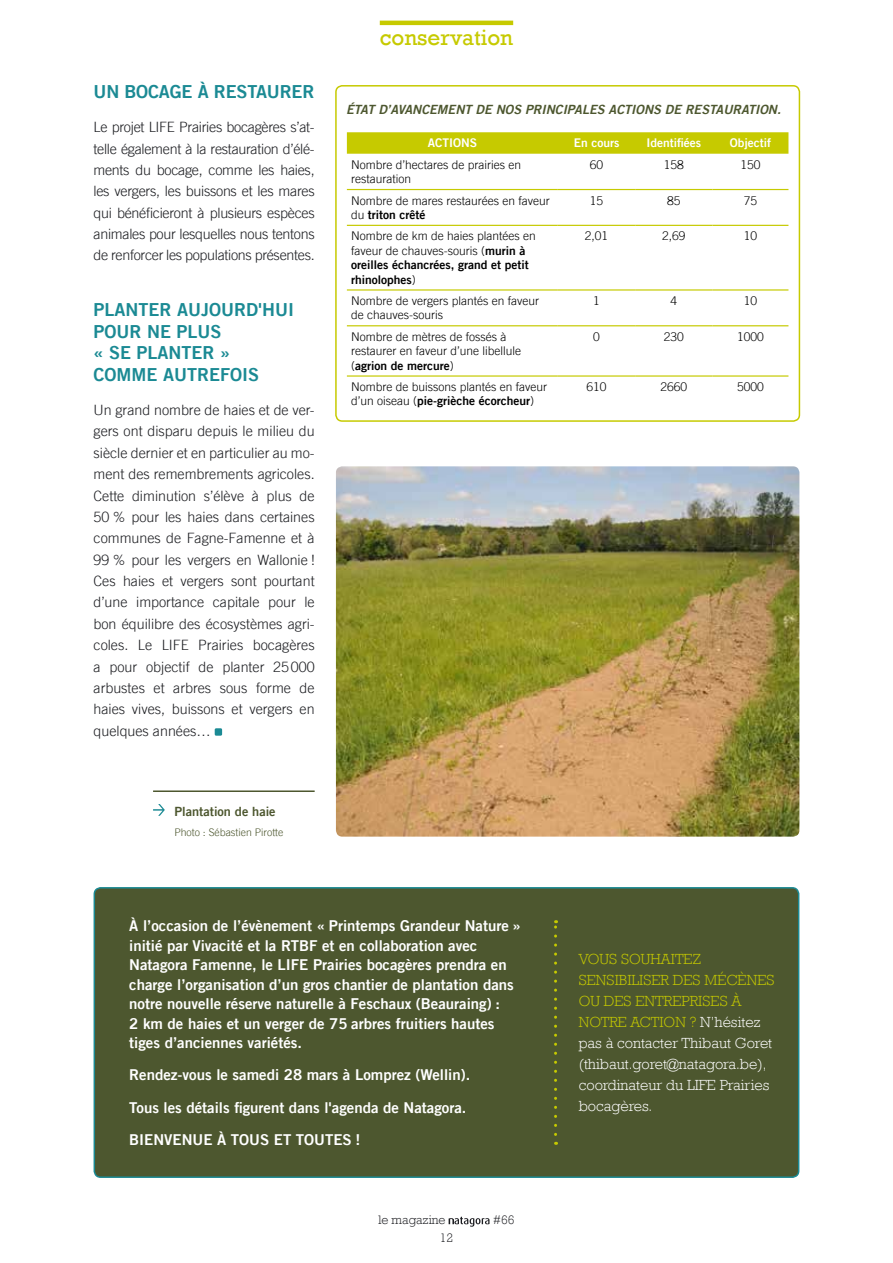
<style>
.page{position:relative;width:893px;height:1263px;background:#fff}
.page>*{position:absolute;margin:0;border:0;box-sizing:border-box;transform-origin:0 0}
.t1{font:22.5px "Rockwell";color:#c6ca00}
.t2{font:18px/21.6px "Trade Gothic Bold Two";color:#1b8a94}
.t3{font:15px/19.5px "Trade Gothic Bold Two";color:#fff}
.t4{font:300 15px/21px "Rockwell";color:#fff}
.t5{font:300 14.25px/21.3px "Trade Gothic";letter-spacing:-.01em;color:#1b1c20;text-align:justify}
.t6{font:italic 12.75px "Trade Gothic Bold Two";color:#4d572f}
.t7{font:12.75px "Trade Gothic Bold Two";color:#4d572f}
.t8{font:300 12.6px "Rockwell";color:#1b1c20}
.t9{font:300 12px/14.4px "Trade Gothic";color:#000}
.t10{font:12px/14.4px "Trade Gothic Bold Two";color:#000}
.t11{font:12px "Trade Gothic Bold Two";color:#fff}
.t12{font:300 10.5px "Trade Gothic";color:#4d572f}
.s1{font-family:"Trade Gothic";font-weight:300}
.s2{font-family:"Trade Gothic Bold Two";font-weight:400}
.s3{color:#c6ca00}
</style>
<div class="page">
<div style="left:94px;top:888px;width:705px;height:289px;background:#4d572f;border-radius:6px"></div>
<div style="left:94px;top:887px;width:705px;height:291px;border:2px solid #1b8a94;border-radius:6px"></div>
<div style="left:215px;top:728px;width:7px;height:8px;background:#1b8a94;border-radius:2px"></div>
<div style="left:335px;top:85px;width:465px;height:337px;border:2px solid #c6ca00;border-radius:6px"></div>
<svg style="left:347px;top:132px;width:441px;height:22px;background:#c7cb06"></svg>
<hr style="left:347px;top:189px;width:211px;height:1px;background:#c6ca00">
<hr style="left:558px;top:189px;width:77px;height:1px;background:#c6ca00">
<hr style="left:635px;top:189px;width:78px;height:1px;background:#c6ca00">
<hr style="left:713px;top:189px;width:75px;height:1px;background:#c6ca00">
<hr style="left:347px;top:225px;width:211px;height:1px;background:#c6ca00">
<hr style="left:558px;top:225px;width:77px;height:1px;background:#c6ca00">
<hr style="left:635px;top:225px;width:78px;height:1px;background:#c6ca00">
<hr style="left:713px;top:225px;width:75px;height:1px;background:#c6ca00">
<hr style="left:347px;top:289px;width:211px;height:2px;background:#c6ca00">
<hr style="left:558px;top:289px;width:77px;height:2px;background:#c6ca00">
<hr style="left:635px;top:289px;width:78px;height:2px;background:#c6ca00">
<hr style="left:713px;top:289px;width:75px;height:2px;background:#c6ca00">
<hr style="left:347px;top:325px;width:211px;height:1px;background:#c6ca00">
<hr style="left:558px;top:325px;width:77px;height:1px;background:#c6ca00">
<hr style="left:635px;top:325px;width:78px;height:1px;background:#c6ca00">
<hr style="left:713px;top:325px;width:75px;height:1px;background:#c6ca00">
<hr style="left:347px;top:375px;width:211px;height:2px;background:#c6ca00">
<hr style="left:558px;top:375px;width:77px;height:2px;background:#c6ca00">
<hr style="left:635px;top:375px;width:78px;height:2px;background:#c6ca00">
<hr style="left:713px;top:375px;width:75px;height:2px;background:#c6ca00">
<img style="left:336px;top:466px;width:463px;height:371px">
<hr style="left:153px;top:790px;width:162px;height:2px;background:#4d572f">
<svg style="left:153px;top:804px;width:12px;height:12px"></svg>
<svg style="left:554px;top:920px;width:3px;height:214px"></svg>
<svg style="left:449px;top:1216px;width:40px;height:11px"></svg>
<hr style="left:380px;top:21px;width:133px;height:4px;background:#c6ca00">
<p class="t2" style="left:94px;top:81px;width:199px">Un bocage à restaurer</p>
<p class="t5" style="left:94px;top:116px;width:223px">Le projet LIFE Prairies bocagères s’at&shy;telle également à la restauration d’élé&shy;ments du bocage, comme les haies, les vergers, les buissons et les mares qui bénéficieront à plusieurs espèces animales pour lesquelles nous tentons de renforcer les populations présentes.</p>
<p class="t2" style="left:94px;top:299px;width:57px">Planter</p>
<p class="t2" style="left:94px;top:299px;width:202px;text-indent:84px">aujourd'hui pour ne plus<br>« se planter</p>
<p class="t2" style="left:220px;top:342px;width:12px">»</p>
<p class="t2" style="left:94px;top:363px;width:106px">comme autref</p>
<p class="t2" style="left:230px;top:363px;width:30px">ois</p>
<p class="t5" style="left:94px;top:399px;width:223px">Un grand nombre de haies et de ver&shy;gers ont disparu depuis le milieu du siècle dernier et en particulier au mo&shy;ment des remembrements agricoles.<br>Cette diminution s’élève à plus de 50 % pour les haies dans certaines communes de Fagne-Famenne et à 99 % pour les vergers en Wallonie !<br>Ces haies et vergers sont pourtant d’une importance capitale pour le bon équilibre des écosystèmes agri&shy;coles. Le LIFE Prairies bocagères a pour objectif de planter 25000 arbustes et arbres sous forme de haies vives, buissons et vergers en quelques années…</p>
<p class="t7" style="left:174px;top:803px;width:103px">Plantation de haie</p>
<p class="t12" style="left:174px;top:825px;width:111px">Photo : Sébastien Pirotte</p>
<h1 class="t1" style="left:380px;top:21px;width:135px">conservation</h1>
<p class="t6" style="left:346px;top:102px;width:436px">ÉTAT D’AVANCEMENT DE NOS PRINCIPALES ACTIONS DE RESTAURATION.</p>
<p class="t11" style="left:428px;top:136px;width:29px">ACTIONS</p>
<p class="t11" style="left:574px;top:136px;width:47px">En cours</p>
<p class="t11" style="left:646px;top:136px;width:56px">Identifiées</p>
<p class="t11" style="left:730px;top:136px;width:43px">Objectif</p>
<p class="t9" style="left:351px;top:157px;width:172px">Nombre d’hectares de prairies en restauration</p>
<p class="t9" style="left:590px;top:157px;width:15px">60</p>
<p class="t9" style="left:664px;top:157px;width:22px">158</p>
<p class="t9" style="left:740px;top:157px;width:22px">150</p>
<p class="t9" style="left:351px;top:193px;width:200px">Nombre de mares restaurées en faveur</p>
<p class="t10" style="left:351px;top:207px;width:76px"><span class="s1">du</span> triton crêté</p>
<p class="t9" style="left:590px;top:193px;width:15px">15</p>
<p class="t9" style="left:667px;top:193px;width:15px">85</p>
<p class="t9" style="left:744px;top:193px;width:15px">75</p>
<p class="t9" style="left:351px;top:229px;width:186px">Nombre de km de haies plantées en faveur de chauves-souris (<span class="s2">murin à</span></p>
<p class="t10" style="left:351px;top:257px;width:179px">oreilles échancrées, grand et petit rhinolophes<span class="s1">)</span></p>
<p class="t9" style="left:585px;top:229px;width:25px">2,01</p>
<p class="t9" style="left:662px;top:229px;width:25px">2,69</p>
<p class="t9" style="left:744px;top:229px;width:15px">10</p>
<p class="t9" style="left:351px;top:293px;width:190px">Nombre de vergers plantés en faveur de chauves-souris</p>
<p class="t9" style="left:593px;top:293px;width:8px">1</p>
<p class="t9" style="left:670px;top:293px;width:8px">4</p>
<p class="t9" style="left:744px;top:293px;width:15px">10</p>
<p class="t9" style="left:351px;top:329px;width:172px">Nombre de mètres de fossés à restaurer en faveur d’une libellule</p>
<p class="t10" style="left:351px;top:358px;width:104px"><span class="s1">(</span>agrion de mercure<span class="s1">)</span></p>
<p class="t9" style="left:593px;top:329px;width:8px">0</p>
<p class="t9" style="left:664px;top:329px;width:22px">230</p>
<p class="t9" style="left:737px;top:329px;width:28px">1000</p>
<p class="t9" style="left:351px;top:379px;width:198px">Nombre de buissons plantés en faveur</p>
<p class="t10" style="left:351px;top:394px;width:185px"><span class="s1">d’un oiseau (</span>pie-grièche écorcheur<span class="s1">)</span></p>
<p class="t9" style="left:586px;top:379px;width:22px">610</p>
<p class="t9" style="left:660px;top:379px;width:28px">2660</p>
<p class="t9" style="left:737px;top:379px;width:28px">5000</p>
<p class="t3" style="left:129px;top:916px;width:393px">À l’occasion de l’évènement « Printemps Grandeur Nature » initié par Vivacité et la RTBF et en collaboration avec Natagora Famenne, le LI FE Prairies bocagères prendra en charge l’organisation d’un gros chantier de plantation dans notre nouvelle réserve naturelle à Feschaux (Beauraing) :<br>2 km de haies et un verger de 75 arbres fruitiers hautes tiges d’anciennes variétés.</p>
<p class="t3" style="left:129px;top:1058px;width:343px;line-height:32.2px">Rendez-vous le samedi 28 mars à Lomprez (Wellin).<br>Tous les détails figurent dans l'agenda de Natagora.<br>BI ENVENU E à TOUS</p>
<p class="t3" style="left:274px;top:1129px;width:88px">et TOUTES !</p>
<p class="t8" style="left:378px;top:1211px;width:68px">le magazine</p>
<p class="t8" style="left:493px;top:1211px;width:23px">#66</p>
<p class="t8" style="left:440px;top:1228px;width:15px">12</p>
<p class="t4" style="left:579px;top:948px;width:197px"><span class="s3">Vous souhaitez sensibiliser des mécènes ou des entreprises à notre action ?</span> N’hésitez pas à contacter Thibaut Goret (thibaut.goret@natagora.be), coordinateur du LIFE Prairies bocagères.</p>
</div>
